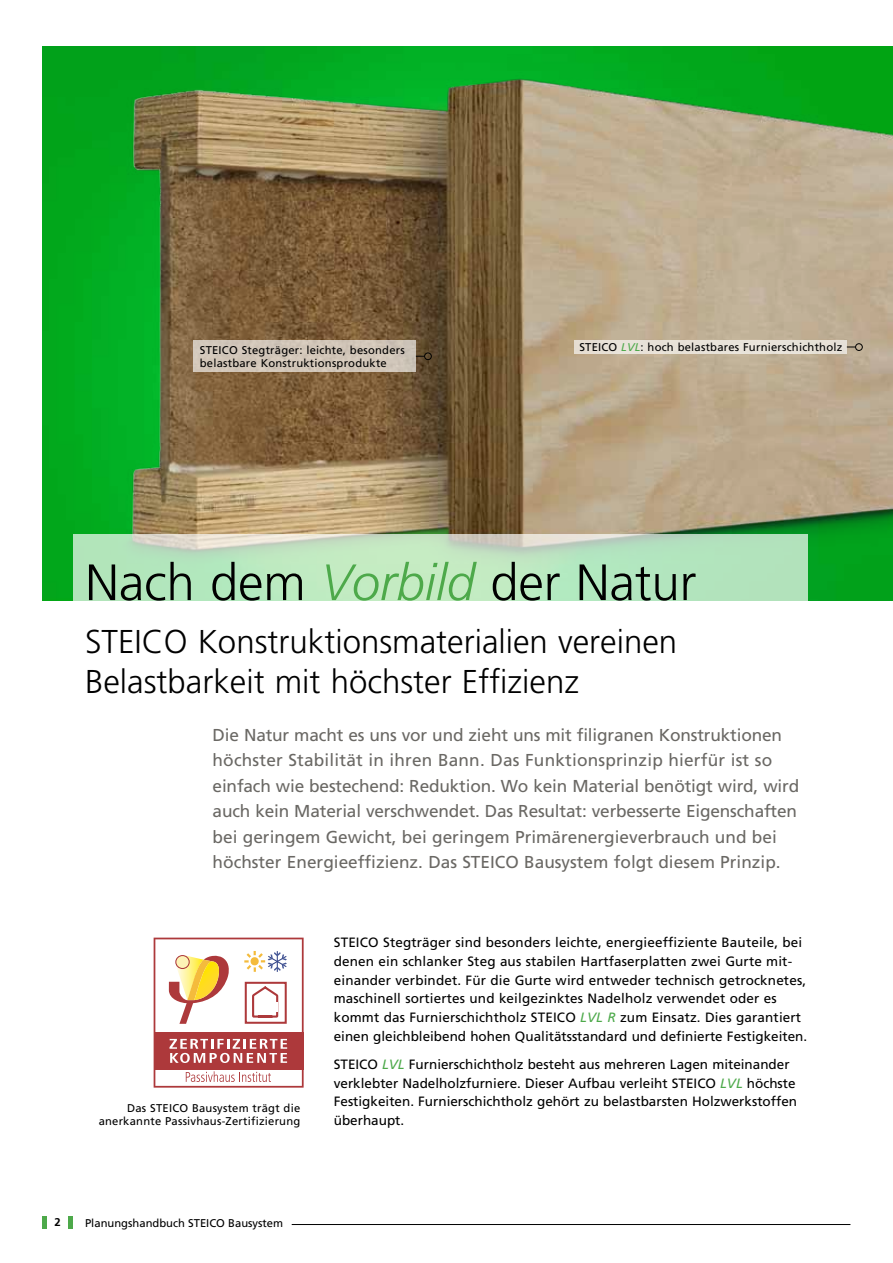
<style>
.page{position:relative;width:893px;height:1263px;background:#fff}
.page>*{position:absolute;margin:0;border:0;box-sizing:border-box;transform-origin:0 0}
.t1{font:300 51px "Frutiger";letter-spacing:-.005em;color:#000}
.t2{font:300 33px/40.5px "Frutiger";color:#000}
.t3{font:17.25px/25.5px "Frutiger";letter-spacing:-.005em;color:#6a6864}
.t4{font:13.5px/18.8px "Frutiger";letter-spacing:.01em;color:#000}
.t5{font:11.25px/13.5px "Frutiger";letter-spacing:.02em;color:#000;text-align:right}
.t6{font:11.25px "Frutiger";color:#000}
.t7{font:700 11.25px "Frutiger";color:#000}
.s1{font-style:italic;color:#4da94a}
</style>
<div class="page">
<hr style="left:292px;top:1224px;width:558px;height:1px;background:#000">
<img style="left:43px;top:47px;width:850px;height:553px">
<hr style="left:43px;top:1216px;width:4px;height:13px;background:#4da94a">
<div style="left:68px;top:1216px;width:5px;height:13px;background:#4da94a"></div>
<svg style="left:73px;top:534px;width:735px;height:67px;background:#bbe4bf"></svg>
<svg style="left:154px;top:938px;width:150px;height:150px"></svg>
<div style="left:574px;top:340px;width:273px;height:14px;background:#e8e2d8"></div>
<div style="left:193px;top:340px;width:223px;height:32px;background:#d1c6b9"></div>
<div style="left:855px;top:343px;width:7px;height:8px;border:1px solid #000;border-radius:50%"></div>
<div style="left:424px;top:353px;width:8px;height:7px;border:1px solid #000;border-radius:50%"></div>
<p class="t5" style="left:200px;top:343px;width:206px">STEICO Stegträger: leichte, besonders</p>
<p class="t5" style="left:579px;top:340px;width:265px">STEICO <span class="s1">LVL</span>: hoch belastbares Furnierschichtholz</p>
<p class="t5" style="left:200px;top:357px;width:188px">belastbare Konstruktionsprodukte</p>
<h1 class="t1" style="left:85px;top:554px;width:613px">Nach dem <span class="s1">Vorbild</span> der Natur</h1>
<h2 class="t2" style="left:85px;top:622px;width:594px">STEICO Konstruktionsmaterialien vereinen<br>Belastbarkeit mit höchster Effizienz</h2>
<p class="t3" style="left:213px;top:722px;width:588px">Die Natur macht es uns vor und zieht uns mit filigranen Konstruktionen höchster Stabilität in ihren Bann. Das Funktionsprinzip hierfür ist so einfach wie bestechend: Reduktion. Wo kein Material benötigt wird, wird auch kein Material verschwendet. Das Resultat: verbesserte Eigenschaften bei geringem Gewicht, bei geringem Primärenergieverbrauch und bei höchster Energieeffizienz. Das STEICO Bausystem folgt diesem Prinzip.</p>
<p class="t5" style="left:99px;top:1101px;width:203px">Das STEICO Bausystem trägt die anerkannte Passivhaus-Zertifizierung</p>
<p class="t4" style="left:334px;top:933px;width:475px">STEICO Stegträger sind besonders leichte, energieeffiziente Bauteile, bei denen ein schlanker Steg aus stabilen Hartfaserplatten zwei Gurte mit&shy;einander verbindet. Für die Gurte wird entweder technisch getrocknetes, maschinell sortiertes und keilgezinktes Nadelholz verwendet oder es kommt das Furnierschichtholz STEICO <span class="s1">LVL R</span> zum Einsatz. Dies garantiert einen gleichbleibend hohen Qualitätsstandard und definierte Festigkeiten.</p>
<p class="t4" style="left:334px;top:1055px;width:465px">STEICO <span class="s1">LVL</span> Furnierschichtholz besteht aus mehreren Lagen miteinander verklebter Nadelholzfurniere. Dieser Aufbau verleiht STEICO <span class="s1">LVL</span> höchste Festigkeiten. Furnierschichtholz gehört zu belastbarsten Holzwerkstoffen überhaupt.</p>
<p class="t7" style="left:54px;top:1216px;width:8px">2</p>
<p class="t6" style="left:85px;top:1216px;width:200px">Planungshandbuch STEICO Bausystem</p>
</div>
